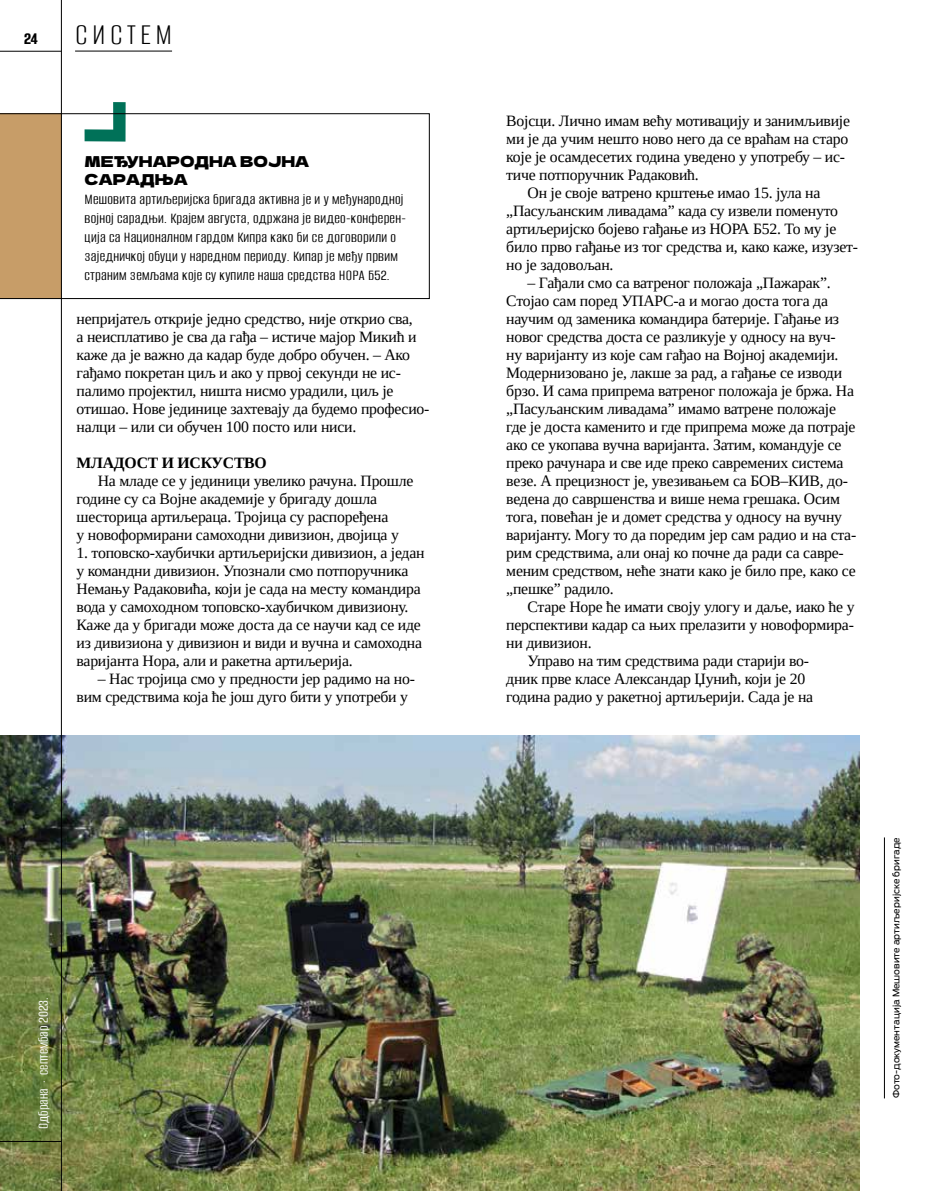
<style>
.page{position:relative;width:936px;height:1191px;background:#fff}
.page>*{position:absolute;margin:0;border:0;box-sizing:border-box;transform-origin:0 0}
.t1{font:100 31.5px "Alumni Sans";letter-spacing:.14em;color:#000}
.t2{font:15.75px/18px "Tinos";letter-spacing:-.015em;color:#000}
.t3{font:100 15.75px/18.9px "Alumni Sans";letter-spacing:.015em;color:#000}
.t4{font:700 15.75px "Tinos";letter-spacing:-.015em;color:#000}
.t5{font:15px/18px "Dela Gothic One";color:#000}
.t6{font:100 15px "Alumni Sans";color:#fff}
.t7{font:9px "Ford Antenna";color:#000}
.s1{font-size:18px}
</style>
<div class="page">
<hr style="left:884px;top:837px;width:1px;height:261px;background:#000">
<img style="left:0;top:736px;width:859px;height:455px">
<svg style="left:113px;top:102px;width:13px;height:11px"></svg>
<svg style="left:0;top:113px;width:429px;height:186px"></svg>
<hr style="left:75px;top:51px;width:97px;height:1px;background:#000">
<hr style="left:0;top:51px;width:61px;height:1px;background:#000">
<hr style="left:61px;top:0;width:1px;height:1191px;background:#000">
<hr style="left:0;top:1141px;width:61px;height:1px;background:#000">
<h1 class="t1" style="left:24px;top:19px;width:149px"><span class="s1">24</span> СИСТЕМ</h1>
<p class="t5" style="left:85px;top:152px;width:226px">МЕЂУНАРОДНА ВОЈНА<br>САРАДЊА</p>
<p class="t3" style="left:85px;top:191px;width:323px">Мешовита артиљеријска бригада активна је и у међународној војној сарадњи. Крајем августа, одржана је видео-конферен&shy;ција са Националном гардом Кипра како би се договорили о заједничкој обуци у наредном периоду. Кипар је међу првим страним земљама које су купиле наша средства НОРА Б52.</p>
<p class="t2" style="left:77px;top:310px;width:354px">непријатељ открије једно средство, није открио сва,<br>а неисплативо је сва да гађа – истиче мајор Микић и каже да је важно да кадар буде добро обучен. – Ако гађамо покретан циљ и ако у првој секунди не ис&shy;палимо пројектил, ништа нисмо урадили, циљ је отишао. Нове јединице захтевају да будемо професио&shy;налци – или си обучен 100 посто или ниси.</p>
<p class="t4" style="left:77px;top:452px;width:192px">МЛАДОСТ И ИСКУСТВО</p>
<p class="t2" style="left:77px;top:472px;width:338px;text-indent:21px">На младе се у јединици увелико рачуна. Прошле године су са Војне академије у бригаду дошла шесторица артиљераца. Тројица су распоређена<br>у новоформирани самоходни дивизион, двојица у</p>
<p class="t2" style="left:77px;top:544px;width:349px">1. топовско-хаубички артиљеријски дивизион, а један у командни дивизион. Упознали смо потпоручника Немању Радаковића, који је сада на месту командира вода у самоходном топовско-хаубичком дивизиону.<br>Каже да у бригади може доста да се научи кад се иде из дивизиона у дивизион и види и вучна и самоходна варијанта Нора, али и ракетна артиљерија.</p>
<p class="t2" style="left:77px;top:670px;width:340px;text-indent:21px">– Нас тројица смо у предности јер радимо на но&shy;вим средствима која ће још дуго бити у употреби у</p>
<p class="t6" style="left:36px;top:1129px;width:134px;rotate:-90deg">Одбрана . септембар 2023.</p>
<p class="t2" style="left:506px;top:112px;width:345px">Војсци. Лично имам већу мотивацију и занимљивије</p>
<p class="t2" style="left:506px;top:130px;width:343px">ми је да учим нешто ново него да се враћам на старо</p>
<p class="t2" style="left:506px;top:148px;width:340px">које је осамдесетих година уведено у употребу – ис-</p>
<p class="t2" style="left:506px;top:166px;width:194px">тиче потпоручник Радаковић.</p>
<p class="t2" style="left:527px;top:184px;width:294px">Он је своје ватрено крштење имао 15. јула на</p>
<p class="t2" style="left:506px;top:202px;width:333px">„Пасуљанским ливадама” када су извели поменуто</p>
<p class="t2" style="left:506px;top:220px;width:331px">артиљеријско бојево гађање из НОРА Б52. То му је</p>
<p class="t2" style="left:506px;top:238px;width:353px">било прво гађање из тог средства и, како каже, изузет-</p>
<p class="t2" style="left:506px;top:256px;width:109px">но је задовољан.</p>
<p class="t2" style="left:506px;top:274px;width:351px;text-indent:21px">– Гађали смо са ватреног положаја „Пажарак”.<br>Стојао сам поред УПАРС-а и могао доста тога да научим од заменика командира батерије. Гађање из новог средства доста се разликује у односу на вуч-<br>ну варијанту из које сам гађао на Војној академији.<br>Модернизовано је, лакше за рад, а гађање се изводи брзо. И сама припрема ватреног положаја је бржа. На „Пасуљанским ливадама” имамо ватрене положаје где је доста каменито и где припрема може да потраје ако се укопава вучна варијанта. Затим, командује се преко рачунара и све иде преко савремених система везе. А прецизност је, увезивањем са БОВ–КИВ, до&shy;ведена до савршенства и више нема грешака. Осим тога, повећан је и домет средства у односу на вучну варијанту. Могу то да поредим јер сам радио и на ста&shy;рим средствима, али онај ко почне да ради са савре&shy;меним средством, неће знати како је било пре, како се „пешке” радило.</p>
<p class="t2" style="left:527px;top:598px;width:328px">Старе Норе ће имати своју улогу и даље, иако ће у</p>
<p class="t2" style="left:506px;top:616px;width:349px">перспективи кадар са њих прелазити у новоформира-</p>
<p class="t2" style="left:506px;top:634px;width:87px">ни дивизион.</p>
<p class="t2" style="left:527px;top:652px;width:283px">Управо на тим средствима ради старији во-</p>
<p class="t2" style="left:506px;top:670px;width:300px">дник прве класе Александар Џунић, који је 20</p>
<p class="t2" style="left:506px;top:688px;width:308px">година радио у ракетној артиљерији. Сада је на</p>
<p class="t7" style="left:888px;top:1098px;width:262px;rotate:-90deg">Фото-документација Мешовите артиљеријске бригаде</p>
</div>
